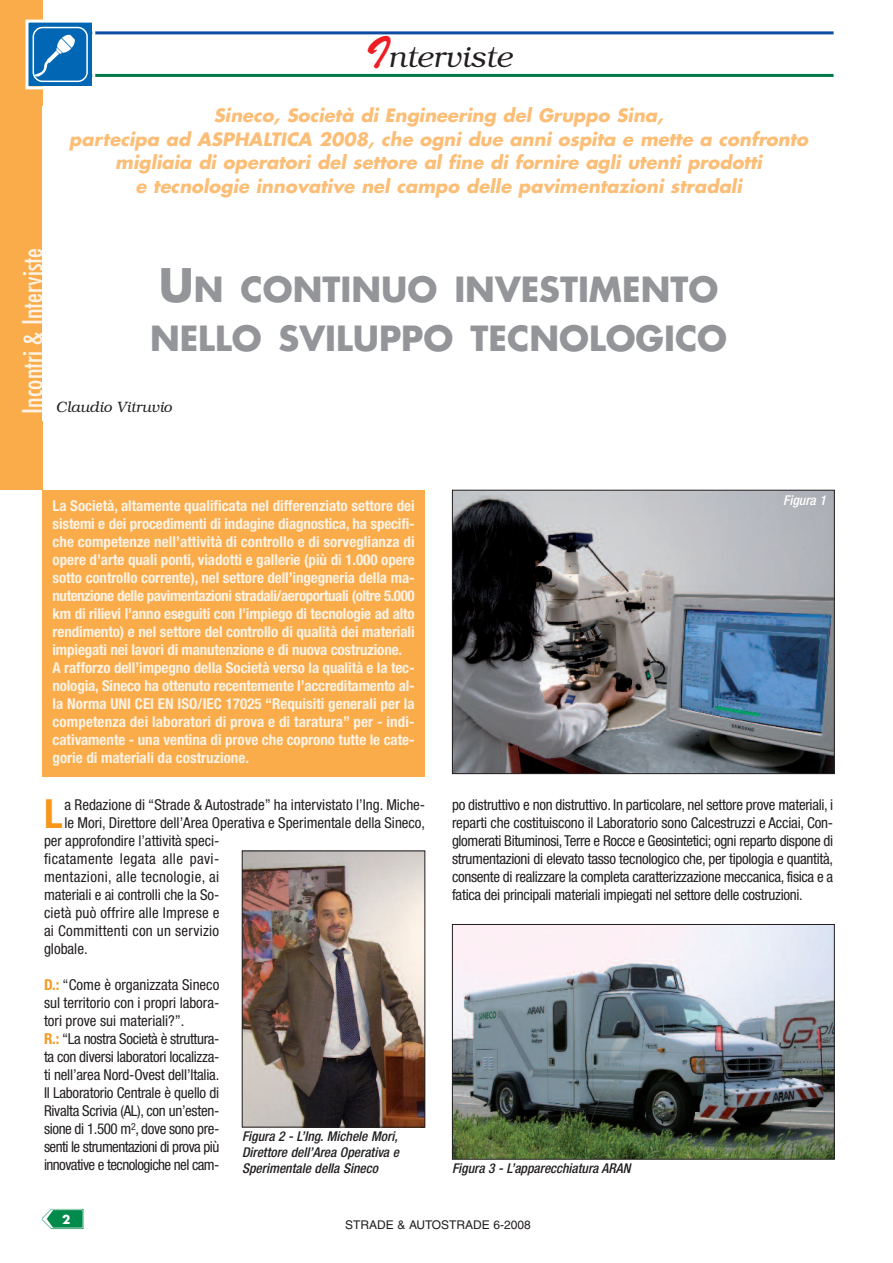
<style>
.page{position:relative;width:893px;height:1263px;background:#fff}
.page>*{position:absolute;margin:0;border:0;box-sizing:border-box;transform-origin:0 0}
.t1{font:700 condensed 40.2px "Helvetica Neue";color:#f7981d}
.t2{font:700 33.75px/49.5px "Futura";color:#939598}
.t3{font:italic 300 30px "Bookman";color:#231f20}
.t4{font:condensed 27px "Futura";color:#fef3e4}
.t5{font:italic 700 18px/23.4px "Futura";color:#fcbe76;text-align:center}
.t6{font:condensed 15px/18px "Helvetica Neue";letter-spacing:-.005em;color:#231f20}
.t7{font:700 condensed 15px/18px "Helvetica Neue";letter-spacing:-.005em;color:#fef3e4}
.t8{font:condensed 15px "Helvetica Neue";letter-spacing:.025em;color:#231f20}
.t9{font:condensed 15px "Helvetica Neue";letter-spacing:.015em;color:#231f20}
.t10{font:condensed 15px "Helvetica Neue";letter-spacing:.02em;color:#231f20}
.t11{font:italic 300 15px "Bookman";color:#231f20}
.t12{font:italic 500 condensed 13.5px/16.2px "Helvetica Neue";color:#231f20;text-align:justify}
.t13{font:italic 500 condensed 13.5px "Helvetica Neue";color:#fff}
.t14{font:12px "Helvetica";color:#231f20}
.t15{font:700 12px "Futura";color:#fff}
.s1{font-family:"Brush Script";font-weight:400;font-style:normal;font-size:45px;color:#ee1d23}
.s2{font-size:45px}
.s3{font-weight:700;color:#f7981d}
</style>
<div class="page">
<img style="left:42px;top:1209px;width:41px;height:20px">
<div style="left:43px;top:490px;width:382px;height:286px;background:#faab4a"></div>
<hr style="left:44px;top:31px;width:790px;height:3px;background:#0d4da1">
<hr style="left:44px;top:74px;width:790px;height:3px;background:#017a47">
<div style="left:0;top:0;width:42px;height:490px;background:#faab4a"></div>
<svg style="left:29px;top:24px;width:62px;height:61px"></svg>
<div style="left:25px;top:20px;width:70px;height:69px;border:3px solid #fff"></div>
<svg style="left:33px;top:27px;width:55px;height:55px;background:#3384c2"></svg>
<img style="left:454px;top:492px;width:379px;height:280px">
<div style="left:452px;top:490px;width:383px;height:284px;border:1px solid #231f20"></div>
<img style="left:244px;top:852px;width:179px;height:273px">
<div style="left:242px;top:850px;width:183px;height:277px;border:1px solid #231f20"></div>
<img style="left:454px;top:926px;width:379px;height:231px">
<div style="left:452px;top:924px;width:383px;height:235px;border:1px solid #231f20"></div>
<h3 class="t3" style="left:366px;top:40px;width:148px"><span class="s1">I</span>nterviste</h3>
<p class="t5" style="left:69px;top:105px;width:740px">Sineco, Società di Engineering del Gruppo Sina,<br>partecipa ad ASPHALTICA 2008, che ogni due anni ospita e mette a confronto migliaia di operatori del settore al fine di fornire agli utenti prodotti<br>e tecnologie innovative nel campo delle pavimentazioni stradali</p>
<h3 class="t4" style="left:20px;top:414px;width:167px;rotate:-90deg">Incontri &amp; Interviste</h3>
<h2 class="t2" style="left:150px;top:267px;width:579px"><span class="s2">U</span>N CONTINUO INVESTIMENTO<br>NELLO SVILUPPO TECNOLOGICO</h2>
<p class="t11" style="left:56px;top:398px;width:117px">Claudio Vitruvio</p>
<p class="t7" style="left:53px;top:498px;width:364px">La Società, altamente qualificata nel differenziato settore dei sistemi e dei procedimenti di indagine diagnostica, ha specifi&shy;che competenze nell’attività di controllo e di sorveglianza di opere d’arte quali ponti, viadotti e gallerie (più di 1.000 opere sotto controllo corrente), nel settore dell’ingegneria della ma&shy;nutenzione delle pavimentazioni stradali/aeroportuali (oltre 5.000 km di rilievi l’anno eseguiti con l’impiego di tecnologie ad alto rendimento) e nel settore del controllo di qualità dei materiali impiegati nei lavori di manutenzione e di nuova costruzione.<br>A rafforzo dell’impegno della Società verso la qualità e la tec&shy;nologia, Sineco ha ottenuto recentemente l’accreditamento al&shy;la Norma UNI CEI EN ISO/IEC 17025 “Requisiti generali per la competenza dei laboratori di prova e di taratura” per - indi&shy;cativamente - una ventina di prove che coprono tutte le cate&shy;gorie di materiali da costruzione.</p>
<p class="t13" style="left:783px;top:495px;width:44px">Figura 1</p>
<h1 class="t1" style="left:44px;top:799px;width:20px">L</h1>
<p class="t6" style="left:64px;top:797px;width:362px">a Redazione di “Strade &amp; Autostrade” ha intervistato l’Ing. Miche-</p>
<p class="t6" style="left:64px;top:815px;width:362px">le Mori, Direttore dell’Area Operativa e Sperimentale della Sineco,</p>
<p class="t6" style="left:44px;top:833px;width:177px">per approfondire l’attività speci-</p>
<p class="t8" style="left:44px;top:853px;width:177px">ficatamente legata alle pavi-</p>
<p class="t8" style="left:44px;top:871px;width:177px">mentazioni, alle tecnologie, ai</p>
<p class="t6" style="left:44px;top:887px;width:177px">materiali e ai controlli che la So-</p>
<p class="t9" style="left:44px;top:907px;width:177px">cietà può offrire alle Imprese e</p>
<p class="t10" style="left:44px;top:925px;width:177px">ai Committenti con un servizio</p>
<p class="t6" style="left:44px;top:941px;width:45px">globale.</p>
<p class="t6" style="left:44px;top:977px;width:177px"><span class="s3">D.:</span> “Come è organizzata Sineco sul territorio con i propri labora&shy;tori prove sui materiali?”.<br><span class="s3">R.:</span> “La nostra Società è struttura&shy;ta con diversi laboratori localizza&shy;ti nell’area Nord-Ovest dell’Italia.<br>Il Laboratorio Centrale è quello di Rivalta Scrivia (AL), con un’esten&shy;sione di 1.500 m<sup>2</sup>, dove sono pre&shy;senti le strumentazioni di prova più innovative e tecnologiche nel cam-</p>
<p class="t12" style="left:242px;top:1129px;width:158px">Figura 2 - L’Ing. Michele Mori, Direttore dell’Area Operativa e Sperimentale della Sineco</p>
<p class="t6" style="left:452px;top:797px;width:383px;text-align:justify">po distruttivo e non distruttivo. In particolare, nel settore prove materiali, i reparti che costituiscono il Laboratorio sono Calcestruzzi e Acciai, Con&shy;glomerati Bituminosi,Terre e Rocce e Geosintetici; ogni reparto dispone di strumentazioni di elevato tasso tecnologico che, per tipologia e quantità, consente di realizzare la completa caratterizzazione meccanica, fisica e a fatica dei principali materiali impiegati nel settore delle costruzioni.</p>
<p class="t12" style="left:452px;top:1161px;width:180px">Figura 3 - L’apparecchiatura ARAN</p>
<p class="t15" style="left:62px;top:1214px;width:10px">2</p>
<p class="t14" style="left:345px;top:1220px;width:187px">STRADE &amp; AUTOSTRADE 6-2008</p>
</div>
